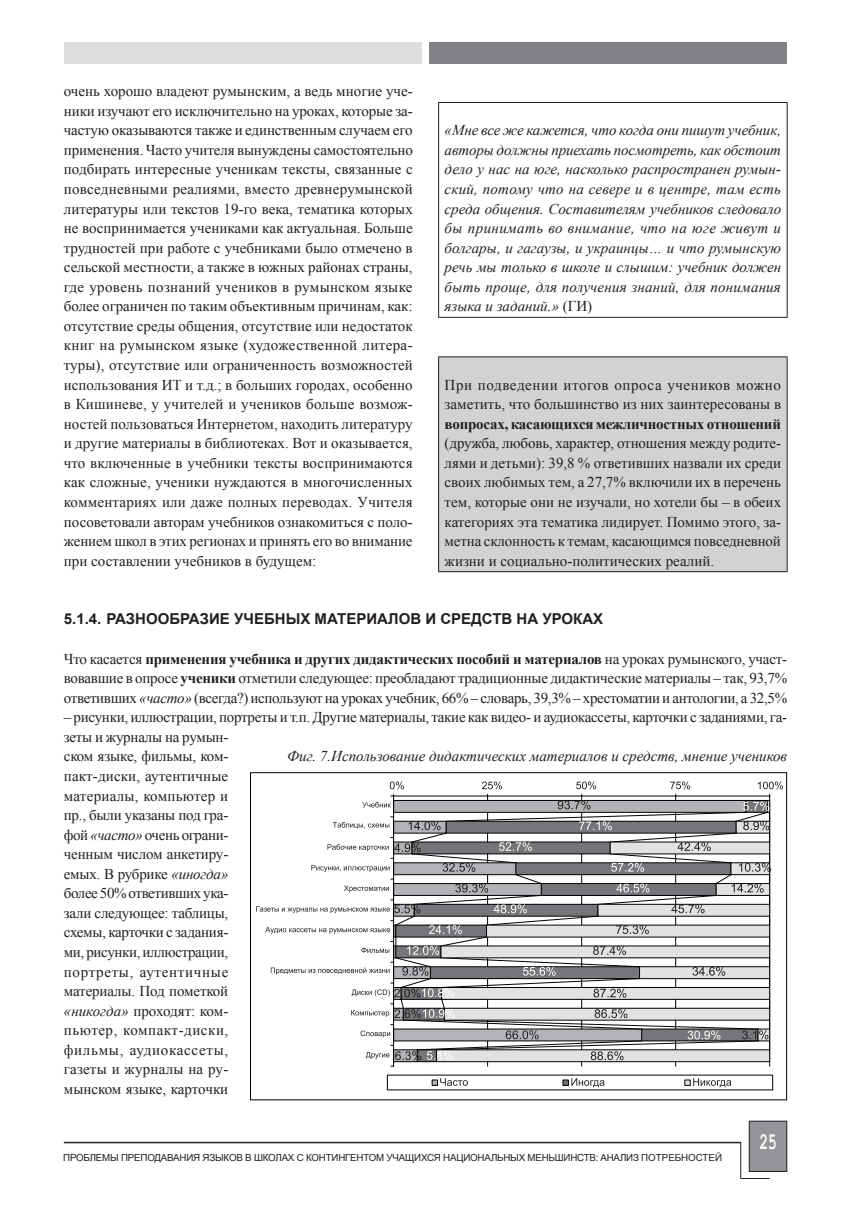
<style>
.page{position:relative;width:851px;height:1208px;background:#fff}
.page>*{position:absolute;margin:0;border:0;box-sizing:border-box;transform-origin:0 0}
.t1{font:700 24px "Courier New";color:#fff;scale:.6 1}
.t2{font:15px/19.5px "Times New Roman";letter-spacing:-.01em;color:#231f20;text-align:justify}
.t3{font:italic 15px/19.5px "Times New Roman";color:#231f20;text-align:justify}
.t4{font:700 15px "Arial";color:#231f20}
.t5{font:700 15px "Times New Roman";letter-spacing:-.015em;color:#231f20}
.t6{font:9.75px "Arial";letter-spacing:-.02em;color:#231f20}
.s1{font-style:normal}
.s2{font-weight:700}
.s3{font-style:italic}
</style>
<div class="page">
<div style="left:749px;top:1121px;width:37px;height:50px;background:#939598"></div>
<div style="left:748px;top:1120px;width:39px;height:51px;border:1px solid #231f20"></div>
<hr style="left:64px;top:1141px;width:676px;height:2px;background:#231f20">
<svg style="left:740px;top:1178px;width:29px;height:1px"></svg>
<hr style="left:740px;top:1142px;width:1px;height:36px;background:#231f20">
<div style="left:64px;top:42px;width:357px;height:21px;background:#dcdddf"></div>
<div style="left:429px;top:42px;width:358px;height:21px;background:#808285"></div>
<hr style="left:438px;top:102px;width:349px;height:1px;background:#231f20">
<hr style="left:438px;top:103px;width:1px;height:214px;background:#231f20">
<hr style="left:786px;top:103px;width:1px;height:214px;background:#231f20">
<hr style="left:438px;top:317px;width:349px;height:1px;background:#231f20">
<div style="left:438px;top:357px;width:349px;height:215px;background:#d1d2d4"></div>
<hr style="left:438px;top:356px;width:349px;height:1px;background:#231f20">
<hr style="left:438px;top:357px;width:1px;height:214px;background:#231f20">
<hr style="left:786px;top:357px;width:1px;height:214px;background:#231f20">
<hr style="left:438px;top:571px;width:349px;height:1px;background:#231f20">
<hr style="left:487px;top:796px;width:1px;height:270px;background:#010202">
<hr style="left:581px;top:796px;width:1px;height:270px;background:#010202">
<hr style="left:675px;top:796px;width:1px;height:270px;background:#010202">
<hr style="left:769px;top:796px;width:1px;height:270px;background:#010202">
<hr style="left:393px;top:796px;width:1px;height:270px;background:#010202">
<svg style="left:432px;top:1078px;width:36px;height:7px"></svg>
<svg style="left:562px;top:1078px;width:42px;height:9px"></svg>
<svg style="left:684px;top:1078px;width:47px;height:9px"></svg>
<svg style="left:256px;top:781px;width:526px;height:279px"></svg>
<p class="t2" style="left:64px;top:81px;width:350px">очень хорошо владеют румынским, а ведь многие уче&shy;ники изучают его исключительно на уроках, которые за&shy;частую оказываются также и единственным случаем его применения. Часто учителя вынуждены самостоятельно подбирать интересные ученикам тексты, связанные с повседневными реалиями, вместо древнерумынской литературы или текстов 19-го века, тематика которых не воспринимается учениками как актуальная. Больше трудностей при работе с учебниками было отмечено в сельской местности, а также в южных районах страны, где уровень познаний учеников в румынском языке более ограничен по таким объективным причинам, как: отсутствие среды общения, отсутствие или недостаток книг на румынском языке (художественной литера&shy;туры), отсутствие или ограниченность возможностей использования ИТ и т.д.; в больших городах, особенно в Кишиневе, у учителей и учеников больше возмож&shy;ностей пользоваться Интернетом, находить литературу и другие материалы в библиотеках. Вот и оказывается, что включенные в учебники тексты воспринимаются как сложные, ученики нуждаются в многочисленных комментариях или даже полных переводах. Учителя посоветовали авторам учебников ознакомиться с поло&shy;жением школ в этих регионах и принять его во внимание при составлении учебников в будущем:</p>
<p class="t3" style="left:444px;top:120px;width:338px">«Мне все же кажется, что когда они пишут учебник, авторы должны приехать посмотреть, как обстоит дело у нас на юге, насколько распространен румын&shy;ский, потому что на севере и в центре, там есть среда общения. Составителям учебников следовало бы принимать во внимание, что на юге живут и болгары, и гагаузы, и украинцы… и что румынскую речь мы только в школе и слышим: учебник должен быть проще, для получения знаний, для понимания языка и заданий.» <span class="s1">(ГИ)</span></p>
<p class="t2" style="left:444px;top:374px;width:338px">При подведении итогов опроса учеников можно заметить, что большинство из них заинтересованы в</p>
<p class="t5" style="left:444px;top:413px;width:338px">вопросах, касающихся межличностных отношений</p>
<p class="t2" style="left:444px;top:433px;width:338px">(дружба, любовь, характер, отношения между родите&shy;лями и детьми): 39,8 % ответивших назвали их среди своих любимых тем, а 27,7% включили их в перечень тем, которые они не изучали, но хотели бы – в обеих категориях эта тематика лидирует. Помимо этого, за&shy;метна склонность к темам, касающимся повседневной жизни и социально-политических реалий.</p>
<p class="t4" style="left:64px;top:609px;width:541px">5.1.4. Разнообразие учебных материалов и средств на уроках</p>
<p class="t2" style="left:64px;top:648px;width:724px">Что касается <span class="s2">применения учебника и других дидактических пособий и материалов</span> на уроках румынского, участ&shy;вовавшие в опросе <span class="s2">ученики</span> отметили следующее: преобладают традиционные дидактические материалы – так, 93,7% ответивших <span class="s3">«часто»</span> (всегда?) используют на уроках учебник, 66% – словарь, 39,3% – хрестоматии и антологии, а 32,5%</p>
<p class="t2" style="left:64px;top:707px;width:724px;text-align:left">– рисунки, иллюстрации, портреты и т.п. Другие материалы, такие как видео- и аудиокассеты, карточки с заданиями, га&shy;зеты и журналы на румын-<br>ском языке, фильмы, ком-<br>пакт-диски, аутентичные<br>материалы, компьютер и<br>пр., были указаны под гра-<br>фой <span class="s3">«часто»</span> очень ограни-<br>ченным числом анкетиру-<br>емых. В рубрике <span class="s3">«иногда»<br></span>более 50% ответивших ука-<br>зали следующее: таблицы,<br>схемы, карточки с задания-<br>ми, рисунки, иллюстрации,<br>портреты, аутентичные<br>материалы. Под пометкой<br><span class="s3">«никогда»</span> проходят: ком-<br>пьютер, компакт-диски,<br>фильмы, аудиокассеты,<br>газеты и журналы на ру-<br>мынском языке, карточки</p>
<p class="t3" style="left:287px;top:746px;width:501px">Фиг. 7.Использование дидактических материалов и средств, мнение учеников</p>
<p class="t6" style="left:63px;top:1150px;width:660px">П роблемы преподавания языков в школах с контингентом учащихся национальных меньшинств: Aнализ потребностей</p>
<h1 class="t1" style="left:759px;top:1127px;width:27px">25</h1>
</div>
